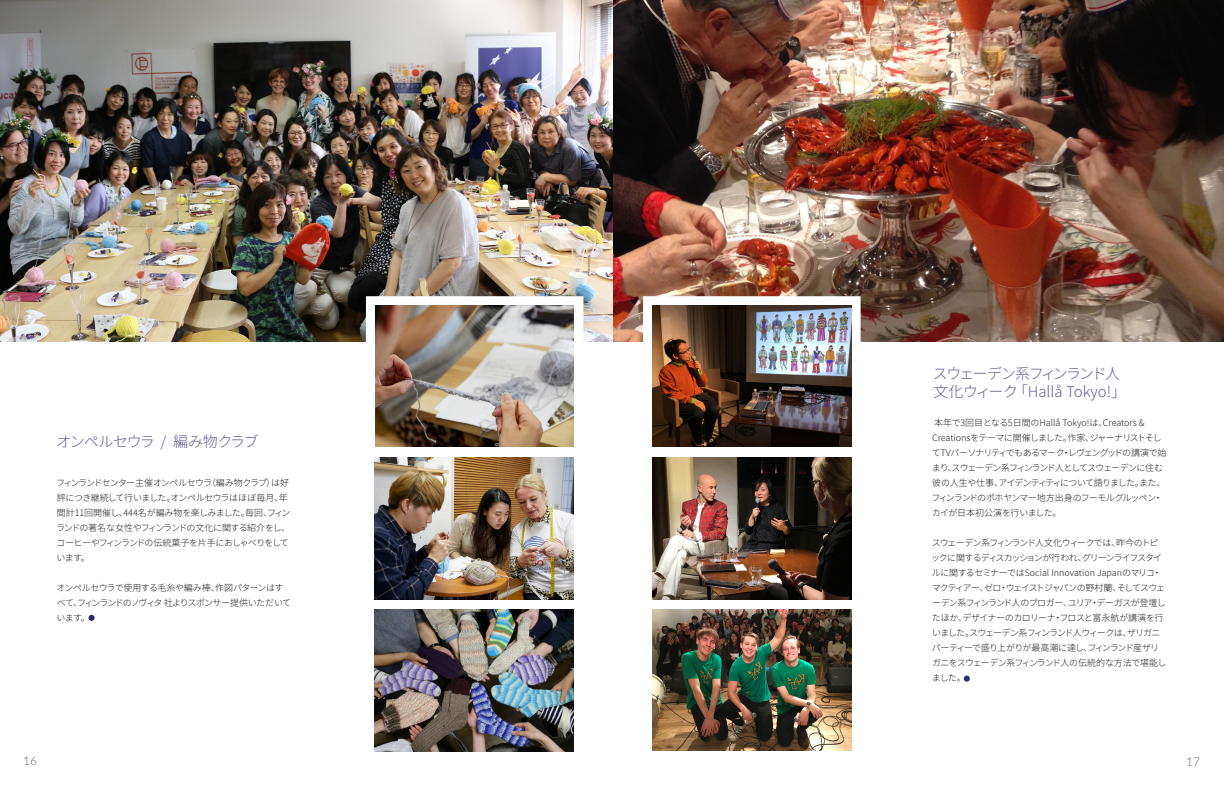
<style>
.page{position:relative;width:1224px;height:792px;background:#fff}
.page>*{position:absolute;margin:0;border:0;box-sizing:border-box;transform-origin:0 0}
.HEADERJP{font:300 15px/18px "Noto Sans CJ Kjp";letter-spacing:-.07em;color:#616093}
.HEADERJP-2{font:300 15px "Noto Sans CJ Kjp";letter-spacing:-.045em;color:#616093}
.t1{font:300 12px "Lato";color:#636366}
.BODYJP{font:300 9px/15px "Noto Sans CJ Kjp";letter-spacing:-.07em;color:#231f20}
</style>
<div class="page">
<svg style="left:964px;top:676px;width:6px;height:6px"></svg>
<img style="left:0;top:0;width:1224px;height:342px">
<div style="left:643px;top:296px;width:218px;height:131px;background:#fff;border:1px solid #fff"></div>
<div style="left:366px;top:296px;width:217px;height:131px;background:#fff;border:1px solid #fff"></div>
<img style="left:653px;top:305px;width:198px;height:142px">
<img style="left:375px;top:609px;width:198px;height:142px">
<img style="left:375px;top:457px;width:198px;height:142px">
<img style="left:375px;top:305px;width:199px;height:142px">
<img style="left:653px;top:457px;width:198px;height:142px">
<img style="left:653px;top:609px;width:198px;height:142px">
<svg style="left:89px;top:615px;width:6px;height:6px"></svg>
<p class="HEADERJP-2" style="left:56px;top:433px;width:203px">オンペルセウラ / 編み物クラブ</p>
<p class="BODYJP" style="left:56px;top:475px;width:236px">フィンランドセンター主催オンペルセウラ（編み物クラブ）は好評につき継続して行いました。オンペルセウラはほぼ毎月、年間計11回開催し、444名が編み物を楽しみました。毎回、フィンランドの著名な女性やフィンランドの文化に関する紹介をし、コーヒーやフィンランドの伝統菓子を片手におしゃべりをしています。</p>
<p class="BODYJP" style="left:57px;top:580px;width:236px">オンペルセウラで使用する毛糸や編み棒、作図パターンはすべて、フィンランドのノヴィタ 社よりスポンサー提供いただいています。</p>
<p class="HEADERJP" style="left:933px;top:365px;width:195px">スウェーデン系フィンランド人文化ウィーク 「Hallå Tokyo!」</p>
<p class="BODYJP" style="left:931px;top:415px;width:236px">本年で3回目となる5日間のHallå Tokyo!は、Creators &amp; Creationsをテーマに開催しました。作家、ジャーナリストそしてTVパーソナリティでもあるマーク・レヴェングッドの講演で始まり、スウェーデン系フィンランド人としてスウェーデンに住む彼の人生や仕事、アイデンティティについて語りました。また、フィンランドのポホヤンマー地方出身のフーモルグルッペン・カイが日本初公演を行いました。</p>
<p class="BODYJP" style="left:931px;top:535px;width:237px">スウェーデン系フィンランド人文化ウィークでは、昨今のトピックに関するディスカッションが行われ、グリーンライフスタイルに関するセミナーではSocial Innovation Japanのマリコ・マクティアー、ゼロ・ウェイストジャパンの野村蘭、そしてスウェーデン系フィンランド人のブロガー、ユリア・デーガスが登壇したほか、デザイナーのカロリーナ・フロスと富永航が講演を行いました。スウェーデン系フィンランド人ウィークは、ザリガニパーティーで盛り上がりが最高潮に達し、フィンランド産ザリガニをスウェーデン系フィンランド人の伝統的な方法で堪能しました。</p>
<h2 class="t1" style="left:23px;top:752px;width:15px">16</h2>
<h2 class="t1" style="left:1186px;top:753px;width:15px">17</h2>
</div>
